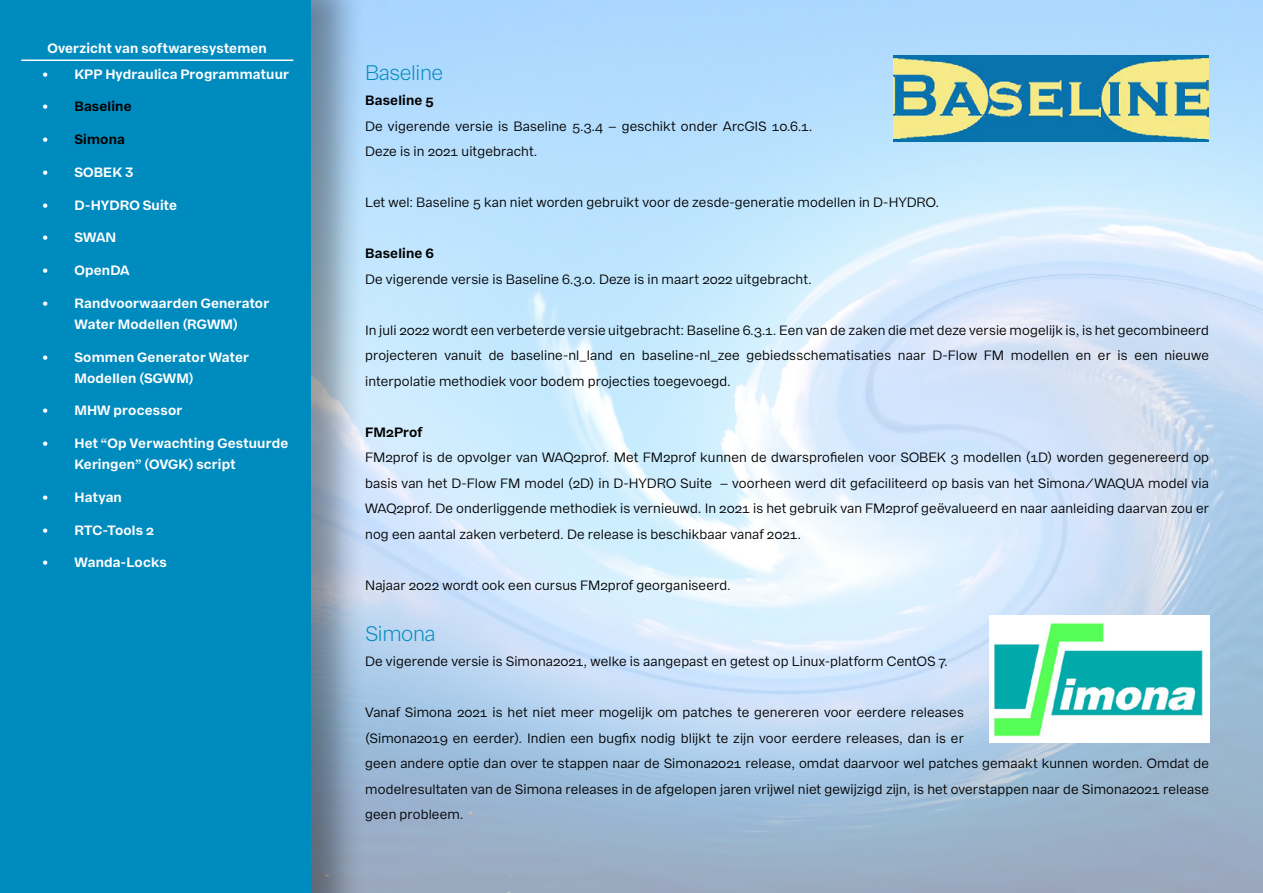
<style>
.page{position:relative;width:1263px;height:893px;background:#fff}
.page>*{position:absolute;margin:0;border:0;box-sizing:border-box;transform-origin:0 0}
.t1{font:300 21px "Franca";letter-spacing:-.02em;color:#008bbf}
.t2{font:13.5px/25.5px "Franca";letter-spacing:.01em;color:#000}
.t3{font:700 13.5px/21px "Franca";letter-spacing:.015em;color:#fff}
.t4{font:700 13.5px "Franca";letter-spacing:.015em;color:#000}
.s1{color:#fff}
</style>
<div class="page">
<img style="left:365px;top:0;width:898px;height:893px">
<div style="left:0;top:0;width:365px;height:893px;background:#000;opacity:.38"></div>
<div style="left:0;top:0;width:310px;height:893px;background:#008bbf"></div>
<hr style="left:21px;top:60px;width:272px;height:1px;background:#fff">
<img style="left:989px;top:616px;width:220px;height:127px">
<img style="left:893px;top:55px;width:316px;height:86px">
<p class="t3" style="left:47px;top:38px;width:221px">Overzicht van softwaresystemen</p>
<p class="t3" style="left:43px;top:63px;width:248px">• KPP Hydraulica Programmatuur</p>
<p class="t4" style="left:43px;top:98px;width:91px"><span class="s1">•</span> Baseline</p>
<p class="t4" style="left:43px;top:131px;width:84px"><span class="s1">•</span> Simona</p>
<p class="t3" style="left:43px;top:162px;width:92px">• SOBEK 3</p>
<p class="t3" style="left:43px;top:194px;width:136px">• D-HYDRO Suite</p>
<p class="t3" style="left:43px;top:227px;width:75px">• SWAN</p>
<p class="t3" style="left:43px;top:260px;width:89px">• OpenDA</p>
<p class="t3" style="left:43px;top:293px;width:228px;text-align:center">• Randvoorwaarden Generator<br>Water Modellen (RGWM)</p>
<p class="t3" style="left:74px;top:347px;width:176px;text-indent:-32px">• Sommen Generator Water<br>Modellen (SGWM)</p>
<p class="t3" style="left:43px;top:400px;width:141px">• MHW processor</p>
<p class="t3" style="left:74px;top:433px;width:215px;text-indent:-32px">• Het “Op Verwachting Gestuurde<br>Keringen” (OVGK) script</p>
<p class="t3" style="left:43px;top:487px;width:81px">• Hatyan</p>
<p class="t3" style="left:43px;top:520px;width:113px">• RTC-Tools 2</p>
<p class="t3" style="left:43px;top:552px;width:126px">• Wanda-Locks</p>
<h1 class="t1" style="left:365px;top:60px;width:80px">Baseline</h1>
<p class="t4" style="left:365px;top:92px;width:70px">Baseline 5</p>
<p class="t2" style="left:365px;top:113px;width:449px">De vigerende versie is Baseline 5.3.4 – geschikt onder ArcGIS 10.6.1.<br>Deze is in 2021 uitgebracht.</p>
<p class="t2" style="left:365px;top:190px;width:576px">Let wel: Baseline 5 kan niet worden gebruikt voor de zesde-generatie modellen in D-HYDRO.</p>
<p class="t4" style="left:365px;top:245px;width:70px">Baseline 6</p>
<p class="t2" style="left:365px;top:266px;width:448px">De vigerende versie is Baseline 6.3.0. Deze is in maart 2022 uitgebracht.</p>
<p class="t2" style="left:365px;top:317px;width:845px;text-align:justify">In juli 2022 wordt een verbeterde versie uitgebracht: Baseline 6.3.1. Een van de zaken die met deze versie mogelijk is, is het gecombineerd projecteren vanuit de baseline-nl_land en baseline-nl_zee gebiedsschematisaties naar D-Flow FM modellen en er is een nieuwe interpolatie methodiek voor bodem projecties toegevoegd.</p>
<p class="t4" style="left:365px;top:423px;width:59px">FM2Prof</p>
<p class="t2" style="left:365px;top:445px;width:845px;text-align:justify">FM2prof is de opvolger van WAQ2prof. Met FM2prof kunnen de dwarsprofielen voor SOBEK 3 modellen (1D) worden gegenereerd op basis van het D-Flow FM model (2D) in D-HYDRO Suite – voorheen werd dit gefaciliteerd op basis van het Simona/WAQUA model via WAQ2prof. De onderliggende methodiek is vernieuwd. In 2021 is het gebruik van FM2prof geëvalueerd en naar aanleiding daarvan zou er nog een aantal zaken verbeterd. De release is beschikbaar vanaf 2021.</p>
<p class="t2" style="left:365px;top:572px;width:367px">Najaar 2022 wordt ook een cursus FM2prof georganiseerd.</p>
<h1 class="t1" style="left:365px;top:621px;width:72px">Simona</h1>
<p class="t2" style="left:365px;top:649px;width:584px">De vigerende versie is Simona2021, welke is aangepast en getest op Linux-platform CentOS 7.</p>
<p class="t2" style="left:365px;top:700px;width:845px">Vanaf Simona 2021 is het niet meer mogelijk om patches te genereren voor eerdere releases<br>(Simona2019 en eerder). Indien een bugfix nodig blijkt te zijn voor eerdere releases, dan is er<br>geen andere optie dan over te stappen naar de Simona2021 release, omdat daarvoor wel patches gemaakt kunnen worden. Omdat de modelresultaten van de Simona releases in de afgelopen jaren vrijwel niet gewijzigd zijn, is het overstappen naar de Simona2021 release geen probleem.</p>
</div>
